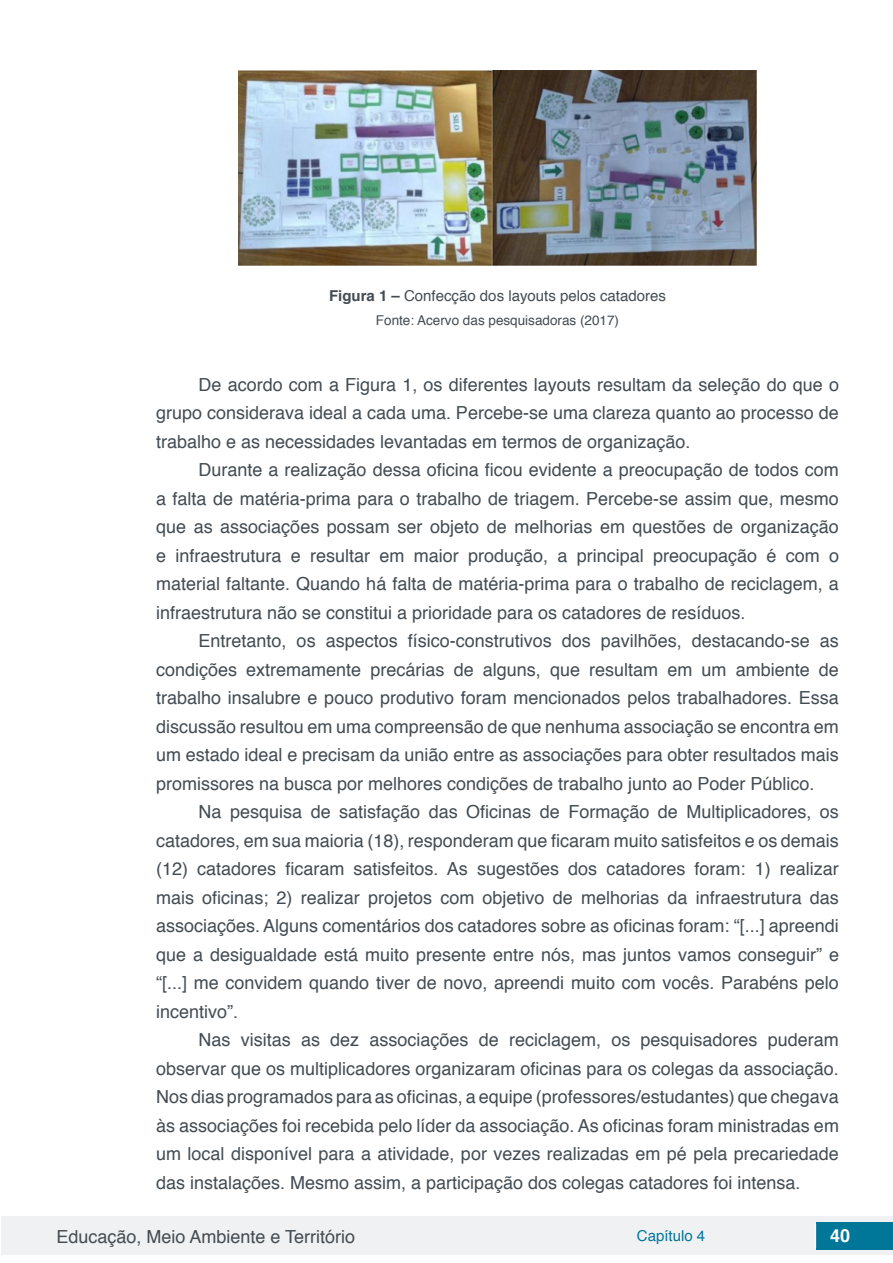
<style>
.page{position:relative;width:893px;height:1263px;background:#fff}
.page>*{position:absolute;margin:0;border:0;box-sizing:border-box;transform-origin:0 0}
.t1{font:18px/28.5px "Helvetica";color:#434c52;text-align:justify}
.t2{font:700 18px "Helvetica";color:#fff}
.t3{font:15px "Helvetica";color:#434c52}
.t4{font:15px "Helvetica";color:#007699}
.t5{font:13.5px "Helvetica";color:#434c52}
.s1{font-weight:700}
</style>
<div class="page">
<div style="left:1px;top:1216px;width:891px;height:38px;background:#f0f1f2"></div>
<div style="left:816px;top:1222px;width:77px;height:27px;background:#007699"></div>
<svg style="left:815px;top:1224px;width:1px;height:24px"></svg>
<img style="left:238px;top:71px;width:519px;height:195px">
<p class="t3" style="left:329px;top:284px;width:338px"><span class="s1">Figura 1 –</span> Confecção dos layouts pelos catadores</p>
<p class="t5" style="left:376px;top:310px;width:245px">Fonte: Acervo das pesquisadoras (2017)</p>
<p class="t1" style="left:156px;top:371px;width:684px;text-indent:43px">De acordo com a Figura 1, os diferentes layouts resultam da seleção do que o grupo considerava ideal a cada uma. Percebe-se uma clareza quanto ao processo de trabalho e as necessidades levantadas em termos de organização.</p>
<p class="t1" style="left:156px;top:456px;width:684px;text-indent:43px">Durante a realização dessa oficina ficou evidente a preocupação de todos com a falta de matéria-prima para o trabalho de triagem. Percebe-se assim que, mesmo que as associações possam ser objeto de melhorias em questões de organização e infraestrutura e resultar em maior produção, a principal preocupação é com o material faltante. Quando há falta de matéria-prima para o trabalho de reciclagem, a infraestrutura não se constitui a prioridade para os catadores de resíduos.</p>
<p class="t1" style="left:156px;top:627px;width:684px;text-indent:43px">Entretanto, os aspectos físico-construtivos dos pavilhões, destacando-se as condições extremamente precárias de alguns, que resultam em um ambiente de trabalho insalubre e pouco produtivo foram mencionados pelos trabalhadores. Essa discussão resultou em uma compreensão de que nenhuma associação se encontra em um estado ideal e precisam da união entre as associações para obter resultados mais promissores na busca por melhores condições de trabalho junto ao Poder Público.</p>
<p class="t1" style="left:156px;top:798px;width:684px;text-indent:43px">Na pesquisa de satisfação das Oficinas de Formação de Multiplicadores, os catadores, em sua maioria (18), responderam que ficaram muito satisfeitos e os demais (12) catadores ficaram satisfeitos. As sugestões dos catadores foram: 1) realizar mais oficinas; 2) realizar projetos com objetivo de melhorias da infraestrutura das associações. Alguns comentários dos catadores sobre as oficinas foram: “[...] apreendi que a desigualdade está muito presente entre nós, mas juntos vamos conseguir” e “[...] me convidem quando tiver de novo, apreendi muito com vocês. Parabéns pelo incentivo”.</p>
<p class="t1" style="left:156px;top:1026px;width:684px;text-indent:43px">Nas visitas as dez associações de reciclagem, os pesquisadores puderam observar que os multiplicadores organizaram oficinas para os colegas da associação.<br>Nos dias programados para as oficinas, a equipe (professores/estudantes) que chegava às associações foi recebida pelo líder da associação. As oficinas foram ministradas em um local disponível para a atividade, por vezes realizadas em pé pela precariedade das instalações. Mesmo assim, a participação dos colegas catadores foi intensa.</p>
<p class="t1" style="left:56px;top:1223px;width:300px">Educação, Meio Ambiente e Território</p>
<p class="t4" style="left:637px;top:1224px;width:70px">Capítulo 4</p>
<p class="t2" style="left:830px;top:1221px;width:22px">40</p>
</div>
